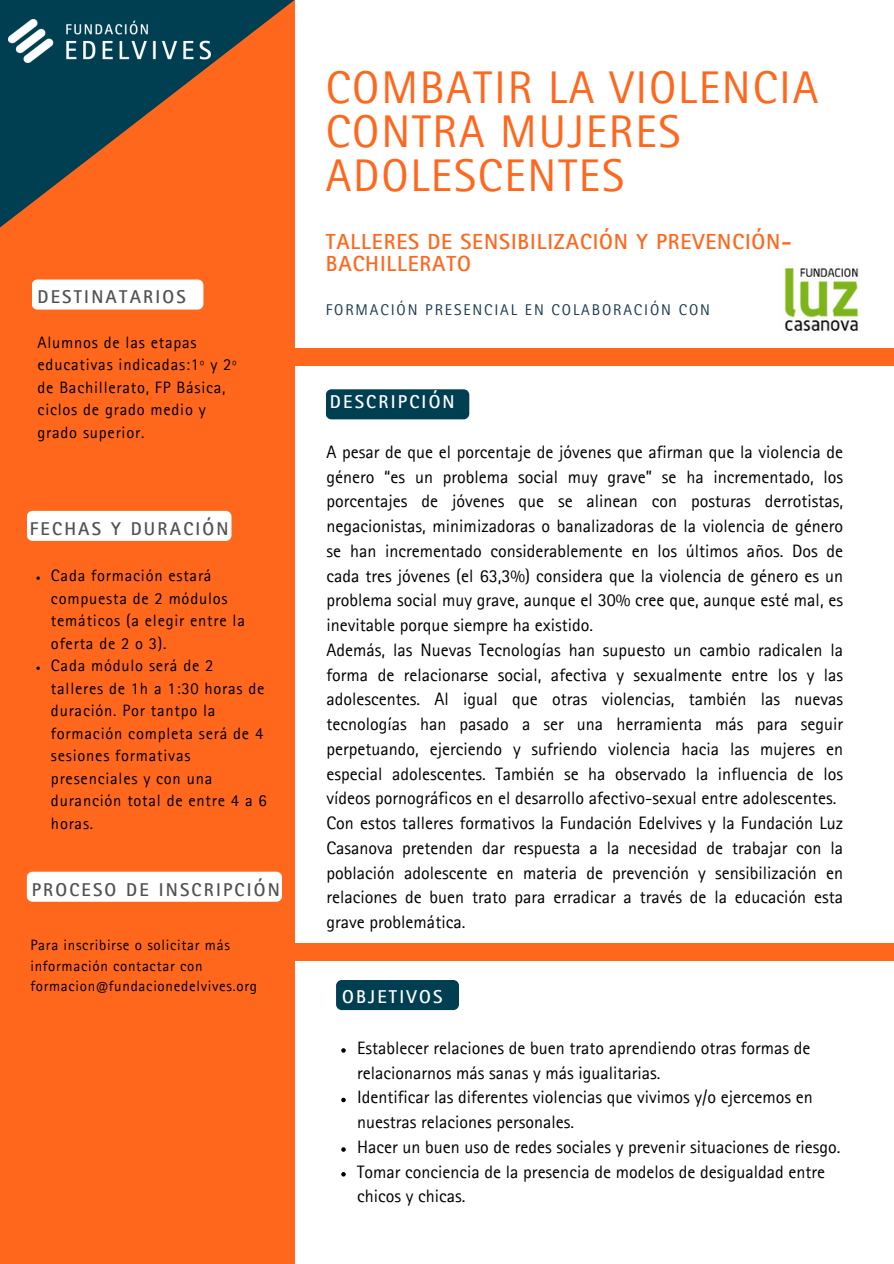
<style>
.page{position:relative;width:894px;height:1264px;background:#fff}
.page>*{position:absolute;margin:0;border:0;box-sizing:border-box;transform-origin:0 0}
.t1{font:45.9px/43.8px "Rotis Sans Serif Pro";letter-spacing:.04em;color:#ff671d}
.t2{font:700 21.9px/21.3px "Rotis Sans Serif Pro";letter-spacing:.04em;color:#ff671d}
.t3{font:700 18.6px "Rotis Sans Serif Pro";letter-spacing:.12em;color:#515151}
.t4{font:700 18.6px "Rotis Sans Serif Pro";letter-spacing:.12em;color:#fff}
.t5{font:18px/24.8px "Rotis Sans Serif Pro";color:#000}
.t6{font:16.5px/22.5px "Rotis Sans Serif Pro";letter-spacing:.045em;color:#000}
.t7{font:15.6px "Rotis Sans Serif Pro";letter-spacing:.12em;color:#1c3b4f}
.t8{font:15px/20.2px "Rotis Sans Serif Pro";letter-spacing:.045em;color:#000}
</style>
<div class="page">
<div style="left:282px;top:348px;width:611px;height:17px;background:#ff671d"></div>
<div style="left:336px;top:980px;width:123px;height:30px;background:#003e52;border-radius:6px"></div>
<div style="left:0;top:0;width:295px;height:1263px;background:#ff671d"></div>
<div style="left:32px;top:279px;width:171px;height:30px;background:#fff;border-radius:6px"></div>
<div style="left:325px;top:389px;width:144px;height:30px;background:#003e52;border-radius:6px"></div>
<svg style="left:0;top:0;width:294px;height:228px"></svg>
<img style="left:8px;top:19px;width:203px;height:43px">
<div style="left:27px;top:511px;width:204px;height:30px;background:#fff;border-radius:6px"></div>
<div style="left:27px;top:871px;width:255px;height:30px;background:#fff;border-radius:6px"></div>
<div style="left:294px;top:943px;width:599px;height:17px;background:#ff671d"></div>
<img style="left:784px;top:267px;width:76px;height:64px">
<svg style="left:36px;top:576px;width:4px;height:4px"></svg>
<svg style="left:36px;top:666px;width:4px;height:4px"></svg>
<svg style="left:341px;top:1048px;width:4px;height:4px"></svg>
<svg style="left:341px;top:1097px;width:4px;height:5px"></svg>
<svg style="left:341px;top:1147px;width:4px;height:4px"></svg>
<svg style="left:341px;top:1172px;width:4px;height:4px"></svg>
<p class="t3" style="left:38px;top:290px;width:150px">DESTINATARIOS</p>
<h3 class="t6" style="left:38px;top:333px;width:201px">Alumnos de las etapas educativas indicadas:1º y 2º de Bachillerato, FP Básica, ciclos de grado medio y grado superior.</h3>
<p class="t3" style="left:30px;top:522px;width:200px">FECHAS Y DURACIÓN</p>
<h5 class="t6" style="left:51px;top:566px;width:195px">Cada formación estará compuesta de 2 módulos temáticos (a elegir entre la oferta de 2 o 3).</h5>
<p class="t6" style="left:51px;top:656px;width:217px">Cada módulo será de 2 talleres de 1h a 1:30 horas de duración. Por tantpo la formación completa será de 4 sesiones formativas presenciales y con una duranción total de entre 4 a 6 horas.</p>
<h1 class="t3" style="left:32px;top:883px;width:249px">PROCESO DE INSCRIPCIÓN</h1>
<p class="t8" style="left:30px;top:937px;width:228px">Para inscribirse o solicitar más información contactar con formacion@fundacionedelvives.org</p>
<h3 class="t1" style="left:325px;top:72px;width:494px">COMBATIR LA VIOLENCIA<br>CONTRA MUJERES<br>ADOLESCENTES</h3>
<p class="t2" style="left:325px;top:234px;width:467px">TALLERES DE SENSIBILIZACIÓN Y PREVENCIÓN-<br>BACHILLERATO</p>
<p class="t7" style="left:325px;top:304px;width:385px">FORMACIÓN PRESENCIAL EN COLABORACIÓN CON</p>
<h3 class="t4" style="left:330px;top:394px;width:126px">DESCRIPCIÓN</h3>
<p class="t5" style="left:326px;top:442px;width:518px">A pesar de que el porcentaje de jóvenes que afirman que la violencia de género “es un problema social muy grave” se ha incrementado, los porcentajes de jóvenes que se alinean con posturas derrotistas, negacionistas, minimizadoras o banalizadoras de la violencia de género se han incrementado considerablemente en los últimos años. Dos de cada tres jóvenes (el 63,3%) considera que la violencia de género es un problema social muy grave, aunque el 30% cree que, aunque esté mal, es inevitable porque siempre ha existido.<br>Además, las Nuevas Tecnologías han supuesto un cambio radicalen la forma de relacionarse social, afectiva y sexualmente entre los y las adolescentes. Al igual que otras violencias, también las nuevas tecnologías han pasado a ser una herramienta más para seguir perpetuando, ejerciendo y sufriendo violencia hacia las mujeres en especial adolescentes. También se ha observado la influencia de los vídeos pornográficos en el desarrollo afectivo-sexual entre adolescentes.<br>Con estos talleres formativos la Fundación Edelvives y la Fundación Luz Casanova pretenden dar respuesta a la necesidad de trabajar con la población adolescente en materia de prevención y sensibilización en relaciones de buen trato para erradicar a través de la educación esta grave problemática.</p>
<h2 class="t4" style="left:342px;top:990px;width:102px">OBJETIVOS</h2>
<h3 class="t5" style="left:357px;top:1037px;width:454px">Establecer relaciones de buen trato aprendiendo otras formas de relacionarnos más sanas y más igualitarias.</h3>
<h4 class="t5" style="left:357px;top:1087px;width:457px">Identificar las diferentes violencias que vivimos y/o ejercemos en nuestras relaciones personales.</h4>
<p class="t5" style="left:357px;top:1136px;width:484px">Hacer un buen uso de redes sociales y prevenir situaciones de riesgo.</p>
<h3 class="t5" style="left:357px;top:1161px;width:469px">Tomar conciencia de la presencia de modelos de desigualdad entre chicos y chicas.</h3>
</div>
